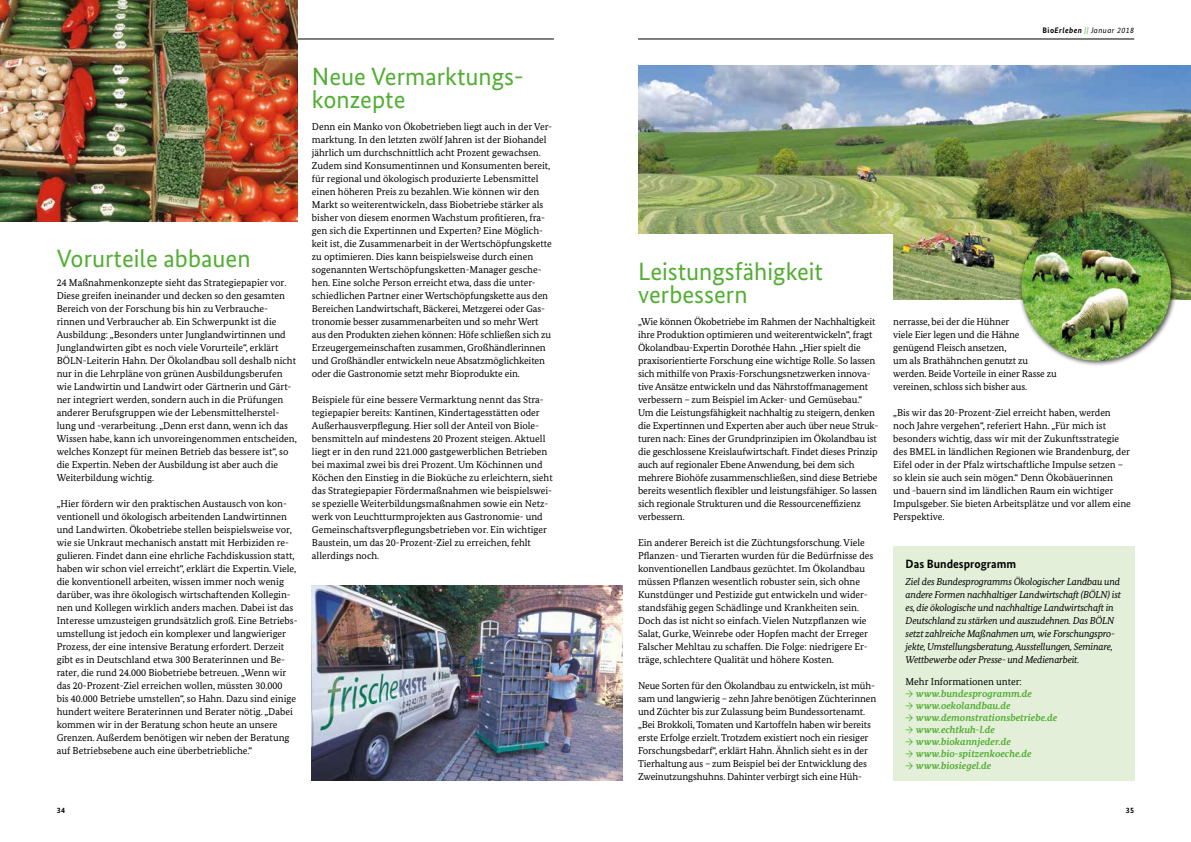
<style>
.page{position:relative;width:1191px;height:842px;background:#fff}
.page>*{position:absolute;margin:0;border:0;box-sizing:border-box;transform-origin:0 0}
.t1{font:25px/23px "Bundes Sans";color:#52ae32}
.t2{font:700 12px "Bundes Sans";color:#000}
.t3{font:10px/13px "Bundes Serif";color:#000}
.t4{font:italic 10px/13px "Bundes Serif";letter-spacing:-.02em;color:#000}
.t5{font:italic 700 10px "Bundes Serif";color:#52ae32}
.t6{font:italic 8px "Bundes Sans";letter-spacing:.05em;color:#000}
.t7{font:700 8px "Bundes Sans";color:#000}
.s1{font-weight:700;font-style:normal}
.s2{font-weight:700}
.s3{color:#52ae32}
.s4{font-family:"Bundes Sans";font-weight:400;font-style:normal}
</style>
<div class="page">
<hr style="left:638px;top:39px;width:496px;height:1px;background:#000">
<hr style="left:58px;top:39px;width:496px;height:1px;background:#000">
<img style="left:638px;top:65px;width:553px;height:234px">
<img style="left:0;top:0;width:298px;height:221px">
<img style="left:312px;top:585px;width:311px;height:195px">
<div style="left:1018px;top:208px;width:159px;height:159px;background:#000;opacity:.75"></div>
<img style="left:1021px;top:211px;width:150px;height:150px;border-radius:75px">
<div style="left:582px;top:234px;width:311px;height:189px;background:#fff"></div>
<div style="left:893px;top:546px;width:241px;height:234px;background:#e4efda"></div>
<h1 class="t1" style="left:57px;top:246px;width:195px">Vorurteile abbauen</h1>
<p class="t3" style="left:57px;top:276px;width:242px">24 Maßnahmenkonzepte sieht das Strategiepapier vor.<br>Diese greifen ineinander und decken so den gesamten Bereich von der Forschung bis hin zu Verbrauche&shy;rinnen und Verbraucher ab. Ein Schwerpunkt ist die Ausbildung: „Besonders unter Junglandwirtinnen und Junglandwirten gibt es noch viele Vorurteile“, erklärt BÖLN-Leiterin Hahn. Der Ökolandbau soll deshalb nicht nur in die Lehrpläne von grünen Ausbildungsberufen wie Landwirtin und Landwirt oder Gärtnerin und Gärt&shy;ner integriert werden, sondern auch in die Prüfungen anderer Berufsgruppen wie der Lebensmittelherstel&shy;lung und -verarbeitung. „Denn erst dann, wenn ich das Wissen habe, kann ich unvoreingenommen entscheiden, welches Konzept für meinen Betrieb das bessere ist“, so die Expertin. Neben der Ausbildung ist aber auch die Weiterbildung wichtig.</p>
<p class="t3" style="left:57px;top:497px;width:241px">„Hier fördern wir den praktischen Austausch von kon&shy;ventionell und ökologisch arbeitenden Landwirtinnen und Landwirten. Ökobetriebe stellen beispielsweise vor, wie sie Unkraut mechanisch anstatt mit Herbiziden re&shy;gulieren. Findet dann eine ehrliche Fachdiskussion statt, haben wir schon viel erreicht“, erklärt die Expertin. Viele, die konventionell arbeiten, wissen immer noch wenig darüber, was ihre ökologisch wirtschaftenden Kollegin&shy;nen und Kollegen wirklich anders machen. Dabei ist das Interesse umzusteigen grundsätzlich groß. Eine Betriebs&shy;umstellung ist jedoch ein komplexer und langwieriger Prozess, der eine intensive Beratung erfordert. Derzeit gibt es in Deutschland etwa 300 Beraterinnen und Be&shy;rater, die rund 24.000 Biobetriebe betreuen. „Wenn wir das 20-Prozent-Ziel erreichen wollen, müssten 30.000 bis 40.000 Betriebe umstellen“, so Hahn. Dazu sind einige hundert weitere Beraterinnen und Berater nötig. „Dabei kommen wir in der Beratung schon heute an unsere Grenzen. Außerdem benötigen wir neben der Beratung auf Betriebsebene auch eine überbetriebliche.“</p>
<h1 class="t1" style="left:312px;top:64px;width:213px">Neue Vermarktungs&shy;konzepte</h1>
<p class="t3" style="left:312px;top:120px;width:242px">Denn ein Manko von Ökobetrieben liegt auch in der Ver&shy;marktung. In den letzten zwölf Jahren ist der Biohandel jährlich um durchschnittlich acht Prozent gewachsen.<br>Zudem sind Konsumentinnen und Konsumenten bereit, für regional und ökologisch produzierte Lebensmittel einen höheren Preis zu bezahlen. Wie können wir den Markt so weiterentwickeln, dass Biobetriebe stärker als bisher von diesem enormen Wachstum profitieren, fra&shy;gen sich die Expertinnen und Experten? Eine Möglich&shy;keit ist, die Zusammenarbeit in der Wertschöpfungskette zu optimieren. Dies kann beispielsweise durch einen sogenannten Wertschöpfungsketten-Manager gesche&shy;hen. Eine solche Person erreicht etwa, dass die unter&shy;schiedlichen Partner einer Wertschöpfungskette aus den Bereichen Landwirtschaft, Bäckerei, Metzgerei oder Gas&shy;tronomie besser zusammenarbeiten und so mehr Wert aus den Produkten ziehen können: Höfe schließen sich zu Erzeugergemeinschaften zusammen, Großhändlerinnen und Großhändler entwickeln neue Absatzmöglichkeiten oder die Gastronomie setzt mehr Bioprodukte ein.</p>
<p class="t3" style="left:312px;top:393px;width:242px">Beispiele für eine bessere Vermarktung nennt das Stra&shy;tegiepapier bereits: Kantinen, Kindertagesstätten oder Außerhausverpflegung. Hier soll der Anteil von Biole&shy;bensmitteln auf mindestens 20 Prozent steigen. Aktuell liegt er in den rund 221.000 gastgewerblichen Betrieben bei maximal zwei bis drei Prozent. Um Köchinnen und Köchen den Einstieg in die Bioküche zu erleichtern, sieht das Strategiepapier Fördermaßnahmen wie beispielswei&shy;se spezielle Weiterbildungsmaßnahmen sowie ein Netz&shy;werk von Leuchtturmprojekten aus Gastronomie- und Gemeinschaftsverpflegungsbetrieben vor. Ein wichtiger Baustein, um das 20-Prozent-Ziel zu erreichen, fehlt allerdings noch.</p>
<p class="t6" style="left:1042px;top:25px;width:93px"><span class="s1">Bio</span><span class="s2">Erleben</span> <span class="s3">||</span> Januar 2018</p>
<h1 class="t1" style="left:638px;top:259px;width:186px">Leistungsfähigkeit verbessern</h1>
<p class="t3" style="left:638px;top:315px;width:242px">„Wie können Ökobetriebe im Rahmen der Nachhaltigkeit ihre Produktion optimieren und weiterentwickeln“, fragt Ökolandbau-Expertin Dorothée Hahn. „Hier spielt die praxisorientierte Forschung eine wichtige Rolle. So lassen sich mithilfe von Praxis-Forschungsnetzwerken innova&shy;tive Ansätze entwickeln und das Nährstoffmanagement verbessern – zum Beispiel im Acker- und Gemüsebau.“ Um die Leistungsfähigkeit nachhaltig zu steigern, denken die Expertinnen und Experten aber auch über neue Struk&shy;turen nach: Eines der Grundprinzipien im Ökolandbau ist die geschlossene Kreislaufwirtschaft. Findet dieses Prinzip auch auf regionaler Ebene Anwendung, bei dem sich mehrere Biohöfe zusammenschließen, sind diese Betriebe bereits wesentlich flexibler und leistungsfähiger. So lassen sich regionale Strukturen und die Ressourceneffizienz verbessern.</p>
<p class="t3" style="left:638px;top:536px;width:237px">Ein anderer Bereich ist die Züchtungsforschung. Viele Pflanzen- und Tierarten wurden für die Bedürfnisse des konventionellen Landbaus gezüchtet. Im Ökolandbau müssen Pflanzen wesentlich robuster sein, sich ohne Kunstdünger und Pestizide gut entwickeln und wider&shy;standsfähig gegen Schädlinge und Krankheiten sein.<br>Doch das ist nicht so einfach. Vielen Nutzpflanzen wie Salat, Gurke, Weinrebe oder Hopfen macht der Erreger Falscher Mehltau zu schaffen. Die Folge: niedrigere Er&shy;träge, schlechtere Qualität und höhere Kosten.</p>
<p class="t3" style="left:638px;top:679px;width:240px">Neue Sorten für den Ökolandbau zu entwickeln, ist müh&shy;sam und langwierig – zehn Jahre benötigen Züchterinnen und Züchter bis zur Zulassung beim Bundessortenamt. „Bei Brokkoli, Tomaten und Kartoffeln haben wir bereits erste Erfolge erzielt. Trotzdem existiert noch ein riesiger Forschungsbedarf“, erklärt Hahn. Ähnlich sieht es in der Tierhaltung aus – zum Beispiel bei der Entwicklung des Zweinutzungshuhns. Dahinter verbirgt sich eine Hüh-</p>
<p class="t3" style="left:893px;top:315px;width:165px">nerrasse, bei der die Hühner<br>viele Eier legen und die Hähne genügend Fleisch ansetzen,<br>um als Brathähnchen genutzt zu werden. Beide Vorteile in einer Rasse zu vereinen, schloss sich bisher aus.</p>
<p class="t3" style="left:893px;top:406px;width:239px">„Bis wir das 20-Prozent-Ziel erreicht haben, werden noch Jahre vergehen“, referiert Hahn. „Für mich ist besonders wichtig, dass wir mit der Zukunftsstrategie des BMEL in ländlichen Regionen wie Brandenburg, der Eifel oder in der Pfalz wirtschaftliche Impulse setzen – so klein sie auch sein mögen.“ Denn Ökobäuerinnen und -bauern sind im ländlichen Raum ein wichtiger Impulsgeber. Sie bieten Arbeitsplätze und vor allem eine Perspektive.</p>
<p class="t2" style="left:905px;top:557px;width:112px">Das Bundesprogramm</p>
<p class="t4" style="left:905px;top:575px;width:217px">Ziel des Bundesprogramms Ökologischer Landbau und andere Formen nachhaltiger Landwirtschaft (BÖLN) ist es, die ökologische und nachhaltige Landwirtschaft in Deutschland zu stärken und auszudehnen. Das BÖLN setzt zahlreiche Maßnahmen um, wie Forschungspro&shy;jekte, Umstellungsberatung, Ausstellungen, Seminare, Wettbewerbe oder Presse- und Medienarbeit.</p>
<p class="t3" style="left:905px;top:675px;width:118px">Mehr Informationen unter:</p>
<p class="t5" style="left:905px;top:688px;width:128px"><span class="s4">→</span> www.bundesprogramm.de</p>
<p class="t5" style="left:905px;top:700px;width:107px"><span class="s4">→</span> www.oekolandbau.de</p>
<p class="t5" style="left:905px;top:712px;width:153px"><span class="s4">→</span> www.demonstrationsbetriebe.de</p>
<p class="t5" style="left:905px;top:724px;width:91px"><span class="s4">→</span> www.echtkuh-l.de</p>
<p class="t5" style="left:905px;top:736px;width:107px"><span class="s4">→</span> www.biokannjeder.de</p>
<p class="t5" style="left:905px;top:748px;width:127px"><span class="s4">→</span> www.bio-spitzenkoeche.de</p>
<p class="t5" style="left:905px;top:760px;width:87px"><span class="s4">→</span> www.biosiegel.de</p>
<p class="t7" style="left:57px;top:805px;width:10px">34</p>
<p class="t7" style="left:1125px;top:805px;width:10px">35</p>
</div>
